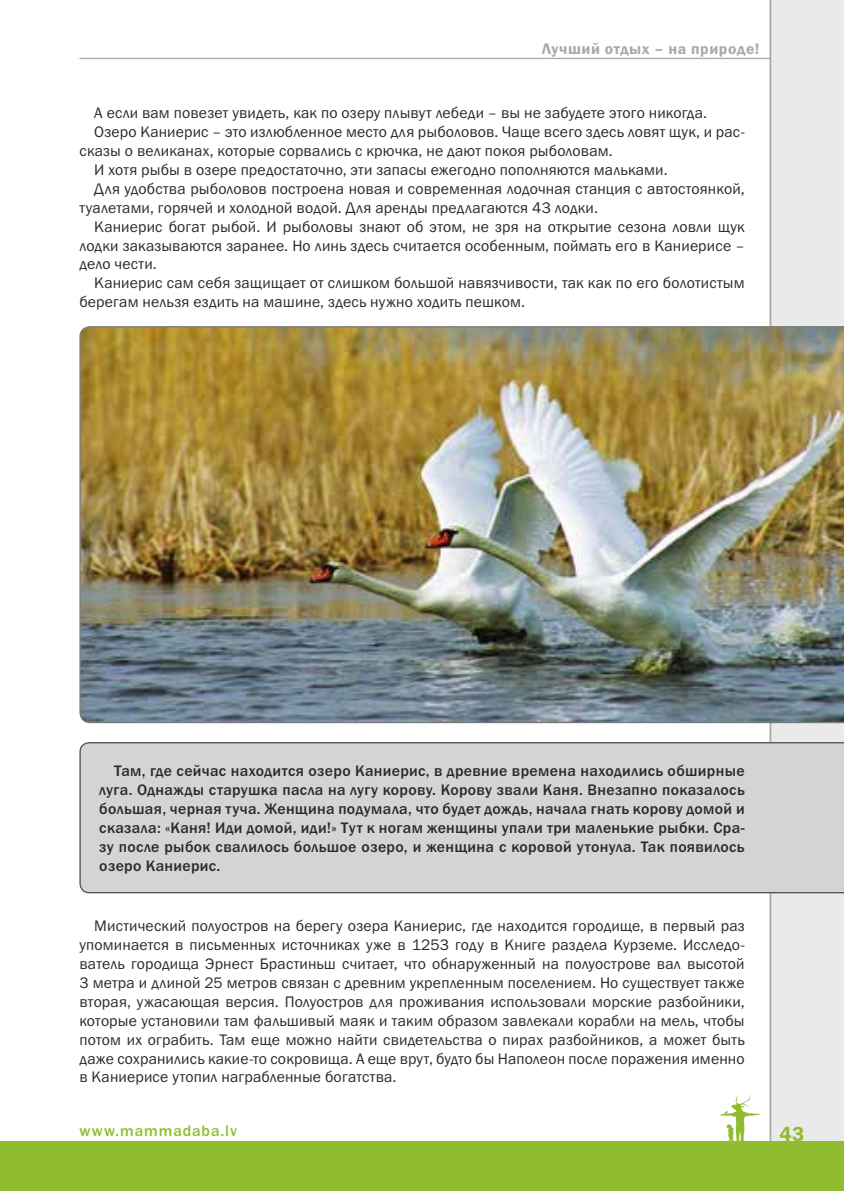
<style>
.page{position:relative;width:844px;height:1191px;background:#fff}
.page>*{position:absolute;margin:0;border:0;box-sizing:border-box;transform-origin:0 0}
.t1{font:600 21px "Franklin Gothic";color:#90bd2f}
.t2{font:15.75px/18.9px "Franklin Gothic";letter-spacing:.01em;color:#2c2a25;text-align:justify}
.t3{font:500 15.75px/18.9px "Franklin Gothic";letter-spacing:.02em;color:#2c2a25;text-align:justify}
.t4{font:600 15.75px "Franklin Gothic";letter-spacing:.04em;color:#a8a9a8}
.t5{font:500 15.75px "Franklin Gothic";letter-spacing:.055em;color:#90bd2f}
</style>
<div class="page">
<hr style="left:79px;top:58px;width:764px;height:1px;background:#a8a9a8">
<div style="left:769px;top:0;width:74px;height:1141px;background:#e9eae9"></div>
<div style="left:0;top:1141px;width:843px;height:50px;background:#90bd2f"></div>
<svg style="left:720px;top:1095px;width:40px;height:46px"></svg>
<img style="left:79px;top:326px;width:764px;height:397px">
<div style="left:79px;top:742px;width:764px;height:151px;background:#d3d4d3"></div>
<p class="t4" style="left:542px;top:39px;width:219px">Лучший отдых – на природе!</p>
<p class="t2" style="left:94px;top:104px;width:614px">А если вам повезет увидеть, как по озеру плывут лебеди – вы не забудете этого никогда.</p>
<p class="t2" style="left:94px;top:123px;width:651px">Озеро Каниерис – это излюбленное место для рыболовов. Чаще всего здесь ловят щук, и рас-</p>
<p class="t2" style="left:79px;top:142px;width:534px">сказы о великанах, которые сорвались с крючка, не дают покоя рыболовам.</p>
<p class="t2" style="left:94px;top:160px;width:574px">И хотя рыбы в озере предостаточно, эти запасы ежегодно пополняются мальками.</p>
<p class="t2" style="left:94px;top:179px;width:651px">Для удобства рыболовов построена новая и современная лодочная станция с автостоянкой,</p>
<p class="t2" style="left:79px;top:198px;width:520px">туалетами, горячей и холодной водой. Для аренды предлагаются 43 лодки.</p>
<p class="t2" style="left:94px;top:217px;width:651px">Каниерис богат рыбой. И рыболовы знают об этом, не зря на открытие сезона ловли щук</p>
<p class="t2" style="left:79px;top:236px;width:666px">лодки заказываются заранее. Но линь здесь считается особенным, поймать его в Каниерисе –</p>
<p class="t2" style="left:79px;top:255px;width:79px">дело чести.</p>
<p class="t2" style="left:94px;top:274px;width:651px">Каниерис сам себя защищает от слишком большой навязчивости, так как по его болотистым</p>
<p class="t2" style="left:79px;top:293px;width:447px">берегам нельзя ездить на машине, здесь нужно ходить пешком.</p>
<p class="t3" style="left:99px;top:762px;width:646px;text-indent:15px">Там, где сейчас находится озеро Каниерис, в древние времена находились обширные луга. Однажды старушка пасла на лугу корову. Корову звали Каня. Внезапно показалось большая, черная туча. Женщина подумала, что будет дождь, начала гнать корову домой и сказала: «Каня! Иди домой, иди!» Тут к ногам женщины упали три маленькие рыбки. Сра&shy;зу после рыбок свалилось большое озеро, и женщина с коровой утонула. Так появилось озеро Каниерис.</p>
<p class="t2" style="left:79px;top:916px;width:666px;text-indent:15px">Мистический полуостров на берегу озера Каниерис, где находится городище, в первый раз упоминается в письменных источниках уже в 1253 году в Книге раздела Курземе. Исследо&shy;ватель городища Эрнест Брастиньш считает, что обнаруженный на полуострове вал высотой 3 метра и длиной 25 метров связан с древним укрепленным поселением. Но существует также вторая, ужасающая версия. Полуостров для проживания использовали морские разбойники, которые установили там фальшивый маяк и таким образом завлекали корабли на мель, чтобы потом их ограбить. Там еще можно найти свидетельства о пирах разбойников, а может быть даже сохранились какие-то сокровища. А еще врут, будто бы Наполеон после поражения именно в Каниерисе утопил награбленные богатства.</p>
<p class="t5" style="left:79px;top:1121px;width:159px">www.mammadaba.lv</p>
<h1 class="t1" style="left:779px;top:1121px;width:26px">43</h1>
</div>
